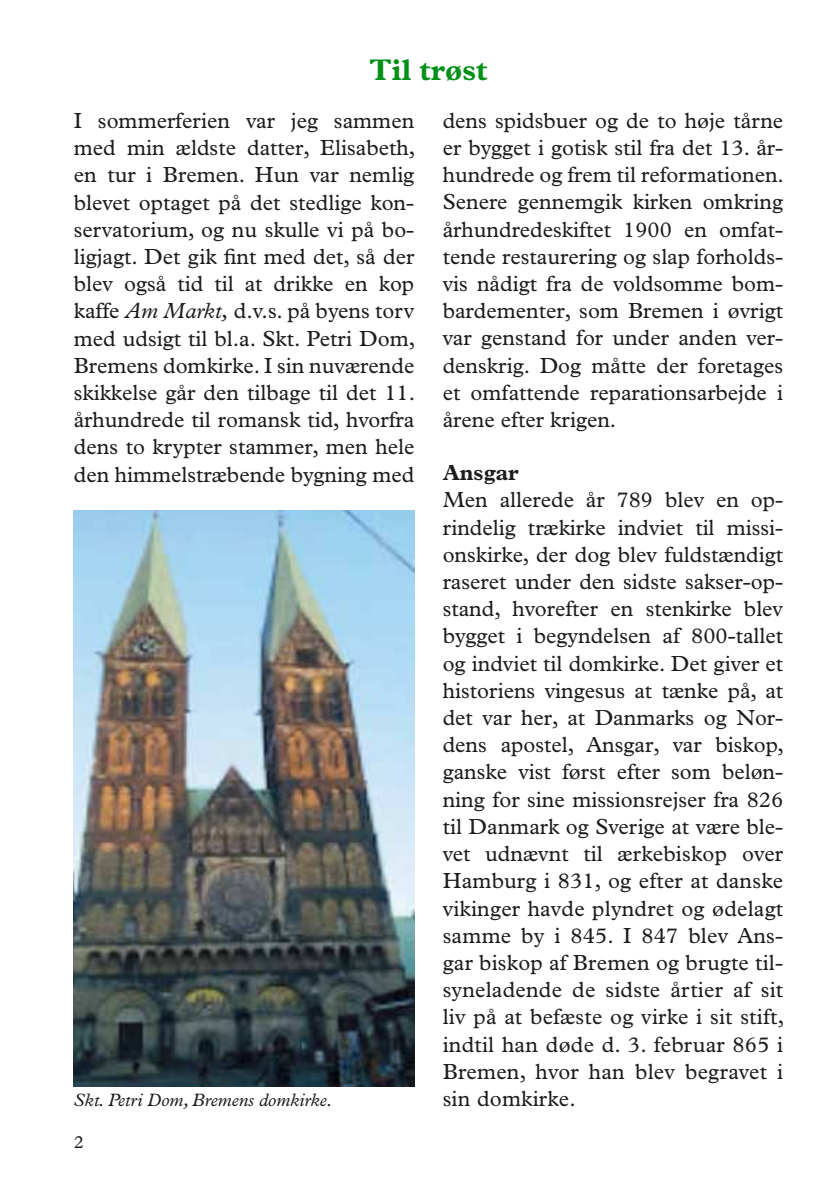
<style>
.page{position:relative;width:840px;height:1191px;background:#fff}
.page>*{position:absolute;margin:0;border:0;box-sizing:border-box;transform-origin:0 0}
.t1{font:700 30px "Plantin";color:#008f17}
.t2{font:22px/27.2px "Plantin";color:#1d1d1b;text-align:justify}
.t3{font:700 22px "Plantin";color:#1d1d1b}
.t4{font:italic 18px "Plantin";color:#1d1d1b}
.t5{font:18px "Plantin";color:#1d1d1b}
.s1{font-style:italic}
</style>
<div class="page">
<img style="left:74px;top:510px;width:340px;height:576px">
<h1 class="t1" style="left:369px;top:52px;width:119px">Til trøst</h1>
<p class="t2" style="left:74px;top:107px;width:343px">I sommerferien var jeg sammen med min ældste datter, Elisabeth, en tur i Bremen. Hun var nemlig blevet optaget på det stedlige kon&shy;servatorium, og nu skulle vi på bo&shy;ligjagt. Det gik fint med det, så der blev også tid til at drikke en kop kaffe <span class="s1">Am Markt,</span> d.v.s. på byens torv med udsigt til bl.a. Skt. Petri Dom, Bremens domkirke. I sin nuværende skikkelse går den tilbage til det 11. århundrede til romansk tid, hvorfra dens to krypter stammer, men hele den himmelstræbende bygning med</p>
<p class="t2" style="left:442px;top:107px;width:342px">dens spidsbuer og de to høje tårne er bygget i gotisk stil fra det 13. år&shy;hundrede og frem til reformationen.<br>Senere gennemgik kirken omkring århundredeskiftet 1900 en omfat&shy;tende restaurering og slap forholds&shy;vis nådigt fra de voldsomme bom&shy;bardementer, som Bremen i øvrigt var genstand for under anden ver&shy;denskrig. Dog måtte der foretages et omfattende reparationsarbejde i årene efter krigen.</p>
<p class="t3" style="left:442px;top:460px;width:78px">Ansgar</p>
<p class="t2" style="left:442px;top:486px;width:343px">Men allerede år 789 blev en op&shy;rindelig trækirke indviet til missi&shy;onskirke, der dog blev fuldstændigt raseret under den sidste sakser-op&shy;stand, hvorefter en stenkirke blev bygget i begyndelsen af 800-tallet og indviet til domkirke. Det giver et historiens vingesus at tænke på, at det var her, at Danmarks og Nor&shy;dens apostel, Ansgar, var biskop, ganske vist først efter som beløn&shy;ning for sine missionsrejser fra 826 til Danmark og Sverige at være ble&shy;vet udnævnt til ærkebiskop over Hamburg i 831, og efter at danske vikinger havde plyndret og ødelagt samme by i 845. I 847 blev Ans&shy;gar biskop af Bremen og brugte til&shy;syneladende de sidste årtier af sit liv på at befæste og virke i sit stift, indtil han døde d. 3. februar 865 i Bremen, hvor han blev begravet i sin domkirke.</p>
<p class="t4" style="left:74px;top:1089px;width:260px">Skt. Petri Dom, Bremens domkirke.</p>
<p class="t5" style="left:74px;top:1132px;width:11px">2</p>
</div>
